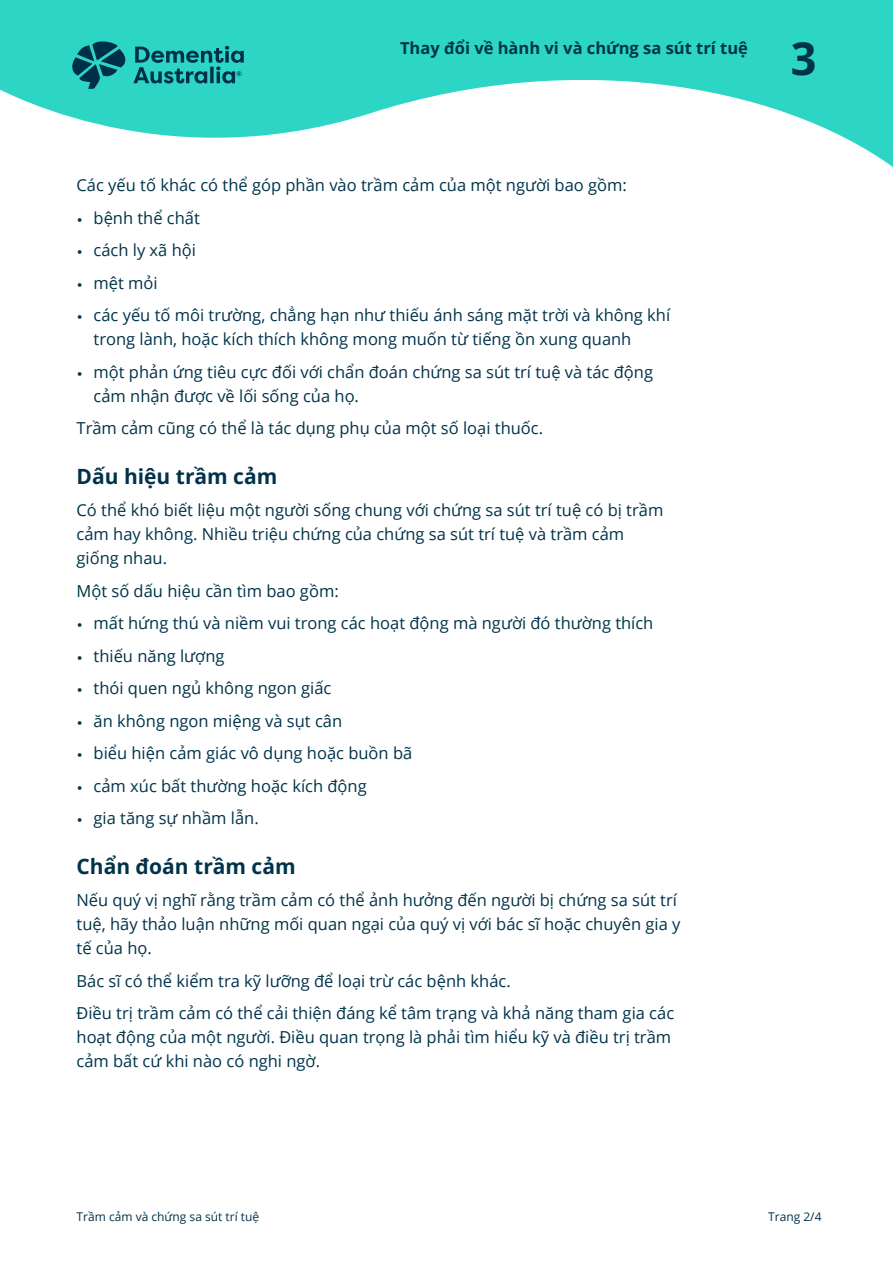
<style>
.page{position:relative;width:893px;height:1263px;background:#fff}
.page>*{position:absolute;margin:0;border:0;box-sizing:border-box;transform-origin:0 0}
.t1{font:700 45px "Open Sans";color:#00334a}
.t2{font:700 21px "Open Sans";color:#00334a}
.t3{font:16.5px/24px "Open Sans";color:#00334a}
.t4{font:700 16.5px "Open Sans";color:#00334a}
.t5{font:12px "Open Sans";color:#00334a}
.s1{font-family:"Filson Pro"}
</style>
<div class="page">
<svg style="left:0;top:0;width:893px;height:167px;fill:#2cd5c4"></svg>
<svg style="left:72px;top:41px;width:172px;height:48px;background:#1d9d9a"></svg>
<p class="t4" style="left:400px;top:37px;width:349px">Thay đổi về hành vi và chứng sa sút trí tuệ</p>
<h1 class="t1" style="left:791px;top:27px;width:27px">3</h1>
<p class="t3" style="left:77px;top:173px;width:552px">Các yếu tố khác có thể góp phần vào trầm cảm của một người bao gồm:</p>
<p class="t3" style="left:77px;top:205px;width:125px"><span class="s1">•</span> bệnh thể chất</p>
<p class="t3" style="left:77px;top:238px;width:121px"><span class="s1">•</span> cách ly xã hội</p>
<p class="t3" style="left:77px;top:270px;width:83px"><span class="s1">•</span> mệt mỏi</p>
<p class="t3" style="left:94px;top:303px;width:578px;text-indent:-17px"><span class="s1">•</span> các yếu tố môi trường, chẳng hạn như thiếu ánh sáng mặt trời và không khí trong lành, hoặc kích thích không mong muốn từ tiếng ồn xung quanh</p>
<p class="t3" style="left:94px;top:359px;width:561px;text-indent:-17px"><span class="s1">•</span> một phản ứng tiêu cực đối với chẩn đoán chứng sa sút trí tuệ và tác động cảm nhận được về lối sống của họ.</p>
<p class="t3" style="left:77px;top:416px;width:468px">Trầm cảm cũng có thể là tác dụng phụ của một số loại thuốc.</p>
<p class="t2" style="left:77px;top:461px;width:202px">Dấu hiệu trầm cảm</p>
<p class="t3" style="left:77px;top:498px;width:588px">Có thể khó biết liệu một người sống chung với chứng sa sút trí tuệ có bị trầm cảm hay không. Nhiều triệu chứng của chứng sa sút trí tuệ và trầm cảm giống nhau.</p>
<p class="t3" style="left:77px;top:578px;width:264px">Một số dấu hiệu cần tìm bao gồm:</p>
<p class="t3" style="left:77px;top:611px;width:578px"><span class="s1">•</span> mất hứng thú và niềm vui trong các hoạt động mà người đó thường thích</p>
<p class="t3" style="left:77px;top:643px;width:149px"><span class="s1">•</span> thiếu năng lượng</p>
<p class="t3" style="left:77px;top:676px;width:256px"><span class="s1">•</span> thói quen ngủ không ngon giấc</p>
<p class="t3" style="left:77px;top:708px;width:267px"><span class="s1">•</span> ăn không ngon miệng và sụt cân</p>
<p class="t3" style="left:77px;top:741px;width:337px"><span class="s1">•</span> biểu hiện cảm giác vô dụng hoặc buồn bã</p>
<p class="t3" style="left:77px;top:773px;width:292px"><span class="s1">•</span> cảm xúc bất thường hoặc kích động</p>
<p class="t3" style="left:77px;top:806px;width:184px"><span class="s1">•</span> gia tăng sự nhầm lẫn.</p>
<p class="t2" style="left:77px;top:851px;width:221px">Chẩn đoán trầm cảm</p>
<p class="t3" style="left:77px;top:888px;width:605px">Nếu quý vị nghĩ rằng trầm cảm có thể ảnh hưởng đến người bị chứng sa sút trí tuệ, hãy thảo luận những mối quan ngại của quý vị với bác sĩ hoặc chuyên gia y tế của họ.</p>
<p class="t3" style="left:77px;top:964px;width:599px;line-height:32.5px">Bác sĩ có thể kiểm tra kỹ lưỡng để loại trừ các bệnh khác.<br>Điều trị trầm cảm có thể cải thiện đáng kể tâm trạng và khả năng tham gia các</p>
<p class="t3" style="left:77px;top:1025px;width:596px">hoạt động của một người. Điều quan trọng là phải tìm hiểu kỹ và điều trị trầm cảm bất cứ khi nào có nghi ngờ.</p>
<p class="t5" style="left:77px;top:1209px;width:184px">Trầm cảm và chứng sa sút trí tuệ</p>
<p class="t5" style="left:768px;top:1209px;width:55px">Trang 2/4</p>
</div>
